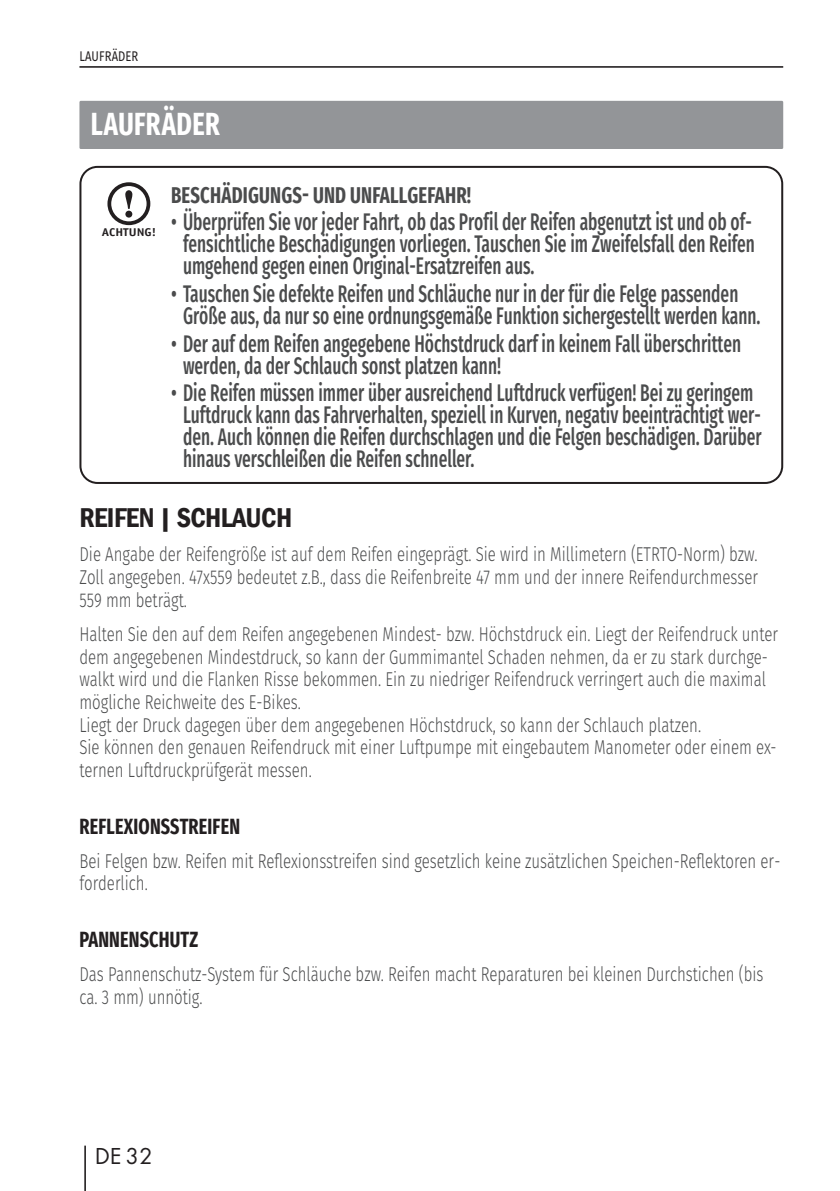
<style>
.page{position:relative;width:840px;height:1191px;background:#fff}
.page>*{position:absolute;margin:0;border:0;box-sizing:border-box;transform-origin:0 0}
.N_Überschrift__H1{font:700 32px "Fira Sans Condensed";letter-spacing:.015em;color:#fff;scale:.85 1}
._02_Subhead{font:600 condensed 28px "Franklin Gothic";letter-spacing:-.02em;color:#231f20}
.N_Warnhinweise_Text{font:500 24px/22px "Fira Sans Condensed";color:#4b4c4d;scale:.75 1}
.t1{font:24px "Futura TOT Boo";color:#231f20}
.N_Warnhinweise_Übers{font:700 22.8px "Fira Sans Condensed";letter-spacing:.01em;color:#4b4c4d;scale:.84 1}
.N_Überschrift__H3{font:700 22px "Fira Sans Condensed";letter-spacing:.01em;color:#231f20;scale:.85 1}
.N_Text{font:300 20px/22.6px "Fira Sans";color:#4b4c4d;scale:.75 1}
.N_Kolumne_LI{font:14px "Fira Sans";letter-spacing:.01em;color:#231f20;scale:.8 1}
.t2{font:700 11.2px "Officina Sans Std";color:#231f20;scale:1.11 1}
</style>
<div class="page">
<hr style="left:79px;top:66px;width:703px;height:2px;background:#231f20">
<hr style="left:84px;top:1145px;width:2px;height:46px;background:#231f20">
<div style="left:79px;top:101px;width:703px;height:48px;background:#939598"></div>
<div style="left:79px;top:166px;width:703px;height:318px;border:2px solid #231f20;border-radius:17px"></div>
<svg style="left:109px;top:184px;width:39px;height:39px"></svg>
<div style="left:107px;top:182px;width:43px;height:43px;border:4px solid #231f20;border-radius:50%"></div>
<svg style="left:125px;top:190px;width:7px;height:28px"></svg>
<p class="N_Kolumne_LI" style="left:79px;top:46px;width:75px">LAUFRÄDER</p>
<p class="N_Überschrift__H1" style="left:91px;top:94px;width:153px">LAUFRÄDER</p>
<p class="t2" style="left:102px;top:226px;width:50px">ACHTUNG!</p>
<p class="N_Warnhinweise_Übers" style="left:171px;top:174px;width:358px">BESCHÄDIGUNGS- UND UNFALLGEFAHR!</p>
<p class="N_Warnhinweise_Text" style="left:183px;top:208px;width:763px;text-indent:-12px">• Überprüfen Sie vor jeder Fahrt, ob das Profil der Reifen abgenutzt ist und ob of&shy;fensichtliche Beschädigungen vorliegen. Tauschen Sie im Zweifelsfall den Reifen umgehend gegen einen Original-Ersatzreifen aus.</p>
<p class="N_Warnhinweise_Text" style="left:183px;top:280px;width:771px;text-indent:-12px">• Tauschen Sie defekte Reifen und Schläuche nur in der für die Felge passenden<br>Größe aus, da nur so eine ordnungsgemäße Funktion sichergestellt werden kann.</p>
<p class="N_Warnhinweise_Text" style="left:183px;top:330px;width:745px;text-indent:-12px">• Der auf dem Reifen angegebene Höchstdruck darf in keinem Fall überschritten werden, da der Schlauch sonst platzen kann!</p>
<p class="N_Warnhinweise_Text" style="left:183px;top:379px;width:772px;text-indent:-12px">• Die Reifen müssen immer über ausreichend Luftdruck verfügen! Bei zu geringem Luftdruck kann das Fahrverhalten, speziell in Kurven, negativ beeinträchtigt wer&shy;den. Auch können die Reifen durchschlagen und die Felgen beschädigen. Darüber hinaus verschleißen die Reifen schneller.</p>
<p class="_02_Subhead" style="left:79px;top:499px;width:214px">REIFEN | SCHLAUCH</p>
<p class="N_Text" style="left:79px;top:543px;width:905px;text-align:justify">Die Angabe der Reifengröße ist auf dem Reifen eingeprägt. Sie wird in Millimetern (ETRTO-Norm) bzw.<br>Zoll angegeben. 47x559 bedeutet z.B., dass die Reifenbreite 47 mm und der innere Reifendurchmesser 559 mm beträgt.</p>
<p class="N_Text" style="left:79px;top:622px;width:932px">Halten Sie den auf dem Reifen angegebenen Mindest- bzw. Höchstdruck ein. Liegt der Reifendruck unter dem angegebenen Mindestdruck, so kann der Gummimantel Schaden nehmen, da er zu stark durchge&shy;walkt wird und die Flanken Risse bekommen. Ein zu niedriger Reifendruck verringert auch die maximal mögliche Reichweite des E-Bikes.<br>Liegt der Druck dagegen über dem angegebenen Höchstdruck, so kann der Schlauch platzen.<br>Sie können den genauen Reifendruck mit einer Luftpumpe mit eingebautem Manometer oder einem ex&shy;ternen Luftdruckprüfgerät messen.</p>
<p class="N_Überschrift__H3" style="left:79px;top:806px;width:190px">REFLEXIONSSTREIFEN</p>
<p class="N_Text" style="left:79px;top:849px;width:935px">Bei Felgen bzw. Reifen mit Reflexionsstreifen sind gesetzlich keine zusätzlichen Speichen-Reflektoren er&shy;forderlich.</p>
<p class="N_Überschrift__H3" style="left:79px;top:919px;width:141px">PANNENSCHUTZ</p>
<p class="N_Text" style="left:79px;top:962px;width:912px">Das Pannenschutz-System für Schläuche bzw. Reifen macht Reparaturen bei kleinen Durchstichen (bis ca. 3 mm) unnötig.</p>
<p class="t1" style="left:95px;top:1141px;width:59px">DE 32</p>
</div>
